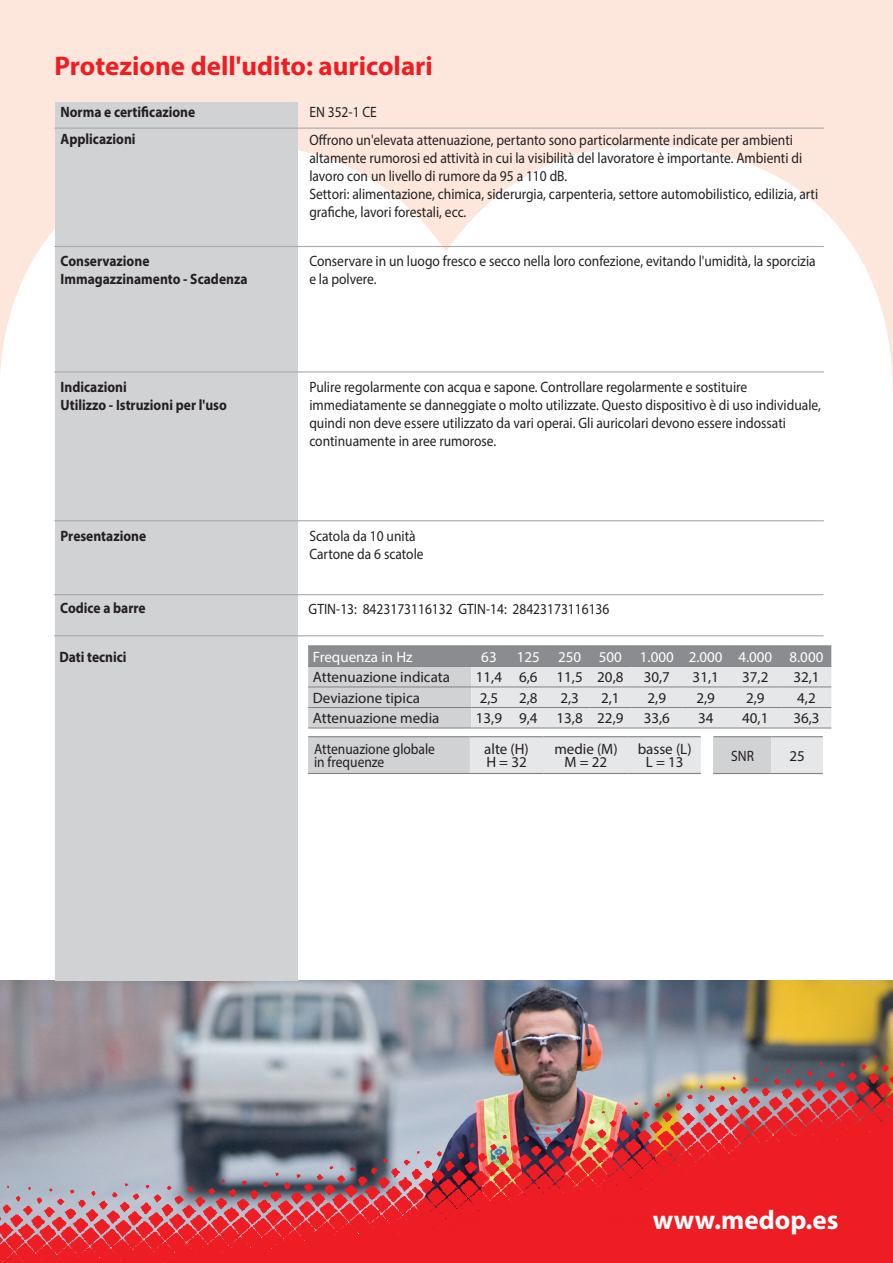
<style>
.page{position:relative;width:893px;height:1263px;background:#fff}
.page>*{position:absolute;margin:0;border:0;box-sizing:border-box;transform-origin:0 0}
.t1{font:700 27px "Myriad Pro";color:#ee1d23}
.t2{font:700 27px "Myriad Pro";color:#fff}
.t3{font:15px/18px "Myriad Pro";color:#231f20;scale:.9 1}
.t4{font:15px "Myriad Pro";color:#231f20}
.t5{font:700 15px "Myriad Pro";color:#231f20;scale:.9 1}
.t6{font:15px "Myriad Pro";color:#fff}
</style>
<div class="page">
<img style="left:0;top:981px;width:893px;height:74px">
<img style="left:0;top:1055px;width:893px;height:208px">
<svg style="left:0;top:0;width:893px;height:391px;fill:#fde7dc"></svg>
<div style="left:55px;top:102px;width:243px;height:879px;background:#d1d2d4"></div>
<hr style="left:54px;top:128px;width:770px;height:1px;background:#a8a9ad">
<hr style="left:54px;top:246px;width:770px;height:1px;background:#a8a9ad">
<hr style="left:54px;top:371px;width:770px;height:1px;background:#a8a9ad">
<hr style="left:54px;top:520px;width:770px;height:1px;background:#a8a9ad">
<hr style="left:54px;top:594px;width:769px;height:1px;background:#a8a9ad">
<hr style="left:54px;top:635px;width:769px;height:1px;background:#a8a9ad">
<svg style="left:308px;top:646px;width:523px;height:82px;background:#c8c9cc"></svg>
<hr style="left:308px;top:645px;width:163px;height:1px;background:#808285">
<hr style="left:471px;top:645px;width:36px;height:1px;background:#808285">
<hr style="left:507px;top:645px;width:43px;height:1px;background:#808285">
<hr style="left:550px;top:645px;width:39px;height:1px;background:#808285">
<hr style="left:589px;top:645px;width:42px;height:1px;background:#808285">
<hr style="left:631px;top:645px;width:51px;height:1px;background:#808285">
<hr style="left:682px;top:645px;width:47px;height:1px;background:#808285">
<hr style="left:729px;top:645px;width:53px;height:1px;background:#808285">
<hr style="left:782px;top:645px;width:49px;height:1px;background:#808285">
<hr style="left:308px;top:666px;width:163px;height:1px;background:#808285">
<hr style="left:471px;top:666px;width:36px;height:1px;background:#808285">
<hr style="left:507px;top:666px;width:43px;height:1px;background:#808285">
<hr style="left:550px;top:666px;width:39px;height:1px;background:#808285">
<hr style="left:589px;top:666px;width:42px;height:1px;background:#808285">
<hr style="left:631px;top:666px;width:51px;height:1px;background:#808285">
<hr style="left:682px;top:666px;width:47px;height:1px;background:#808285">
<hr style="left:729px;top:666px;width:53px;height:1px;background:#808285">
<hr style="left:782px;top:666px;width:49px;height:1px;background:#808285">
<hr style="left:308px;top:686px;width:163px;height:1px;background:#808285">
<hr style="left:471px;top:686px;width:36px;height:1px;background:#808285">
<hr style="left:507px;top:686px;width:43px;height:1px;background:#808285">
<hr style="left:550px;top:686px;width:39px;height:1px;background:#808285">
<hr style="left:589px;top:686px;width:42px;height:1px;background:#808285">
<hr style="left:631px;top:686px;width:51px;height:1px;background:#808285">
<hr style="left:682px;top:686px;width:47px;height:1px;background:#808285">
<hr style="left:729px;top:686px;width:53px;height:1px;background:#808285">
<hr style="left:782px;top:686px;width:49px;height:1px;background:#808285">
<hr style="left:308px;top:707px;width:163px;height:1px;background:#808285">
<hr style="left:471px;top:707px;width:36px;height:1px;background:#808285">
<hr style="left:507px;top:707px;width:43px;height:1px;background:#808285">
<hr style="left:550px;top:707px;width:39px;height:1px;background:#808285">
<hr style="left:589px;top:707px;width:42px;height:1px;background:#808285">
<hr style="left:631px;top:707px;width:51px;height:1px;background:#808285">
<hr style="left:682px;top:707px;width:47px;height:1px;background:#808285">
<hr style="left:729px;top:707px;width:53px;height:1px;background:#808285">
<hr style="left:782px;top:707px;width:49px;height:1px;background:#808285">
<hr style="left:308px;top:728px;width:163px;height:1px;background:#808285">
<hr style="left:471px;top:728px;width:36px;height:1px;background:#808285">
<hr style="left:507px;top:728px;width:43px;height:1px;background:#808285">
<hr style="left:550px;top:728px;width:39px;height:1px;background:#808285">
<hr style="left:589px;top:728px;width:42px;height:1px;background:#808285">
<hr style="left:631px;top:728px;width:51px;height:1px;background:#808285">
<hr style="left:682px;top:728px;width:47px;height:1px;background:#808285">
<hr style="left:729px;top:728px;width:53px;height:1px;background:#808285">
<hr style="left:782px;top:728px;width:49px;height:1px;background:#808285">
<div style="left:308px;top:737px;width:162px;height:36px;background:#d1d2d4"></div>
<div style="left:470px;top:737px;width:231px;height:36px;background:#e6e7e9"></div>
<hr style="left:308px;top:736px;width:162px;height:1px;background:#808285">
<hr style="left:470px;top:736px;width:73px;height:1px;background:#808285">
<hr style="left:543px;top:736px;width:85px;height:1px;background:#808285">
<hr style="left:628px;top:736px;width:73px;height:1px;background:#808285">
<hr style="left:308px;top:773px;width:162px;height:1px;background:#808285">
<hr style="left:470px;top:773px;width:73px;height:1px;background:#808285">
<hr style="left:543px;top:773px;width:85px;height:1px;background:#808285">
<hr style="left:628px;top:773px;width:73px;height:1px;background:#808285">
<div style="left:713px;top:737px;width:59px;height:36px;background:#d1d2d4"></div>
<div style="left:772px;top:737px;width:51px;height:36px;background:#e6e7e9"></div>
<hr style="left:713px;top:736px;width:59px;height:1px;background:#808285">
<hr style="left:772px;top:736px;width:51px;height:1px;background:#808285">
<hr style="left:713px;top:773px;width:59px;height:1px;background:#808285">
<hr style="left:772px;top:773px;width:51px;height:1px;background:#808285">
<p class="t1" style="left:54px;top:48px;width:380px">Protezione dell'udito: auricolari</p>
<p class="t5" style="left:61px;top:102px;width:151px">Norma e certificazione</p>
<p class="t5" style="left:61px;top:129px;width:85px">Applicazioni</p>
<p class="t5" style="left:61px;top:251px;width:100px">Conservazione</p>
<p class="t5" style="left:61px;top:269px;width:209px">Immagazzinamento - Scadenza</p>
<p class="t5" style="left:61px;top:377px;width:75px">Indicazioni</p>
<p class="t5" style="left:61px;top:395px;width:186px">Utilizzo - Istruzioni per l'uso</p>
<p class="t5" style="left:61px;top:526px;width:97px">Presentazione</p>
<p class="t5" style="left:60px;top:598px;width:96px">Codice a barre</p>
<p class="t5" style="left:59px;top:647px;width:76px">Dati tecnici</p>
<p class="t3" style="left:309px;top:103px;width:77px">EN 352-1 CE</p>
<p class="t3" style="left:309px;top:131px;width:549px">Offrono un'elevata attenuazione, pertanto sono particolarmente indicate per ambienti altamente rumorosi ed attività in cui la visibilità del lavoratore è importante. Ambienti di lavoro con un livello di rumore da 95 a 110 dB.</p>
<p class="t3" style="left:309px;top:185px;width:567px">Settori: alimentazione, chimica, siderurgia, carpenteria, settore automobilistico, edilizia, arti grafiche, lavori forestali, ecc.</p>
<p class="t3" style="left:309px;top:252px;width:564px">Conservare in un luogo fresco e secco nella loro confezione, evitando l'umidità, la sporcizia e la polvere.</p>
<p class="t3" style="left:309px;top:378px;width:570px">Pulire regolarmente con acqua e sapone. Controllare regolarmente e sostituire immediatamente se danneggiate o molto utilizzate. Questo dispositivo è di uso individuale, quindi non deve essere utilizzato da vari operai. Gli auricolari devono essere indossati continuamente in aree rumorose.</p>
<p class="t3" style="left:309px;top:526px;width:120px">Scatola da 10 unità</p>
<p class="t3" style="left:309px;top:544px;width:128px">Cartone da 6 scatole</p>
<p class="t3" style="left:309px;top:600px;width:336px">GTIN-13: 8423173116132 GTIN-14: 28423173116136</p>
<p class="t6" style="left:313px;top:647px;width:101px">Frequenza in Hz</p>
<p class="t6" style="left:481px;top:647px;width:17px">63</p>
<p class="t6" style="left:517px;top:647px;width:25px">125</p>
<p class="t6" style="left:558px;top:647px;width:25px">250</p>
<p class="t6" style="left:599px;top:647px;width:25px">500</p>
<p class="t6" style="left:640px;top:647px;width:35px">1.000</p>
<p class="t6" style="left:689px;top:647px;width:35px">2.000</p>
<p class="t6" style="left:738px;top:647px;width:35px">4.000</p>
<p class="t6" style="left:789px;top:647px;width:35px">8.000</p>
<p class="t4" style="left:313px;top:668px;width:139px">Attenuazione indicata</p>
<p class="t4" style="left:476px;top:668px;width:28px">11,4</p>
<p class="t4" style="left:519px;top:668px;width:20px">6,6</p>
<p class="t4" style="left:556px;top:668px;width:28px">11,5</p>
<p class="t4" style="left:597px;top:668px;width:28px">20,8</p>
<p class="t4" style="left:644px;top:668px;width:28px">30,7</p>
<p class="t4" style="left:693px;top:668px;width:28px">31,1</p>
<p class="t4" style="left:742px;top:668px;width:28px">37,2</p>
<p class="t4" style="left:793px;top:668px;width:28px">32,1</p>
<p class="t4" style="left:313px;top:688px;width:109px">Deviazione tipica</p>
<p class="t4" style="left:480px;top:688px;width:20px">2,5</p>
<p class="t4" style="left:519px;top:688px;width:20px">2,8</p>
<p class="t4" style="left:560px;top:688px;width:20px">2,3</p>
<p class="t4" style="left:601px;top:688px;width:20px">2,1</p>
<p class="t4" style="left:648px;top:688px;width:20px">2,9</p>
<p class="t4" style="left:696px;top:688px;width:20px">2,9</p>
<p class="t4" style="left:746px;top:688px;width:20px">2,9</p>
<p class="t4" style="left:797px;top:688px;width:20px">4,2</p>
<p class="t4" style="left:313px;top:709px;width:128px">Attenuazione media</p>
<p class="t4" style="left:476px;top:709px;width:28px">13,9</p>
<p class="t4" style="left:519px;top:709px;width:20px">9,4</p>
<p class="t4" style="left:556px;top:709px;width:28px">13,8</p>
<p class="t4" style="left:597px;top:709px;width:28px">22,9</p>
<p class="t4" style="left:644px;top:709px;width:28px">33,6</p>
<p class="t4" style="left:698px;top:709px;width:17px">34</p>
<p class="t4" style="left:742px;top:709px;width:28px">40,1</p>
<p class="t4" style="left:793px;top:709px;width:28px">36,3</p>
<p class="t3" style="left:314px;top:740px;width:136px">Attenuazione globale</p>
<p class="t3" style="left:314px;top:753px;width:80px">in frequenze</p>
<p class="t4" style="left:484px;top:740px;width:46px">alte (H)</p>
<p class="t4" style="left:486px;top:753px;width:42px">H = 32</p>
<p class="t4" style="left:554px;top:740px;width:65px">medie (M)</p>
<p class="t4" style="left:565px;top:753px;width:44px">M = 22</p>
<p class="t4" style="left:638px;top:740px;width:55px">basse (L)</p>
<p class="t4" style="left:646px;top:753px;width:39px">L = 13</p>
<p class="t3" style="left:731px;top:746px;width:27px">SNR</p>
<p class="t4" style="left:789px;top:746px;width:17px">25</p>
<p class="t2" style="left:653px;top:1202px;width:187px">www.medop.es</p>
</div>
